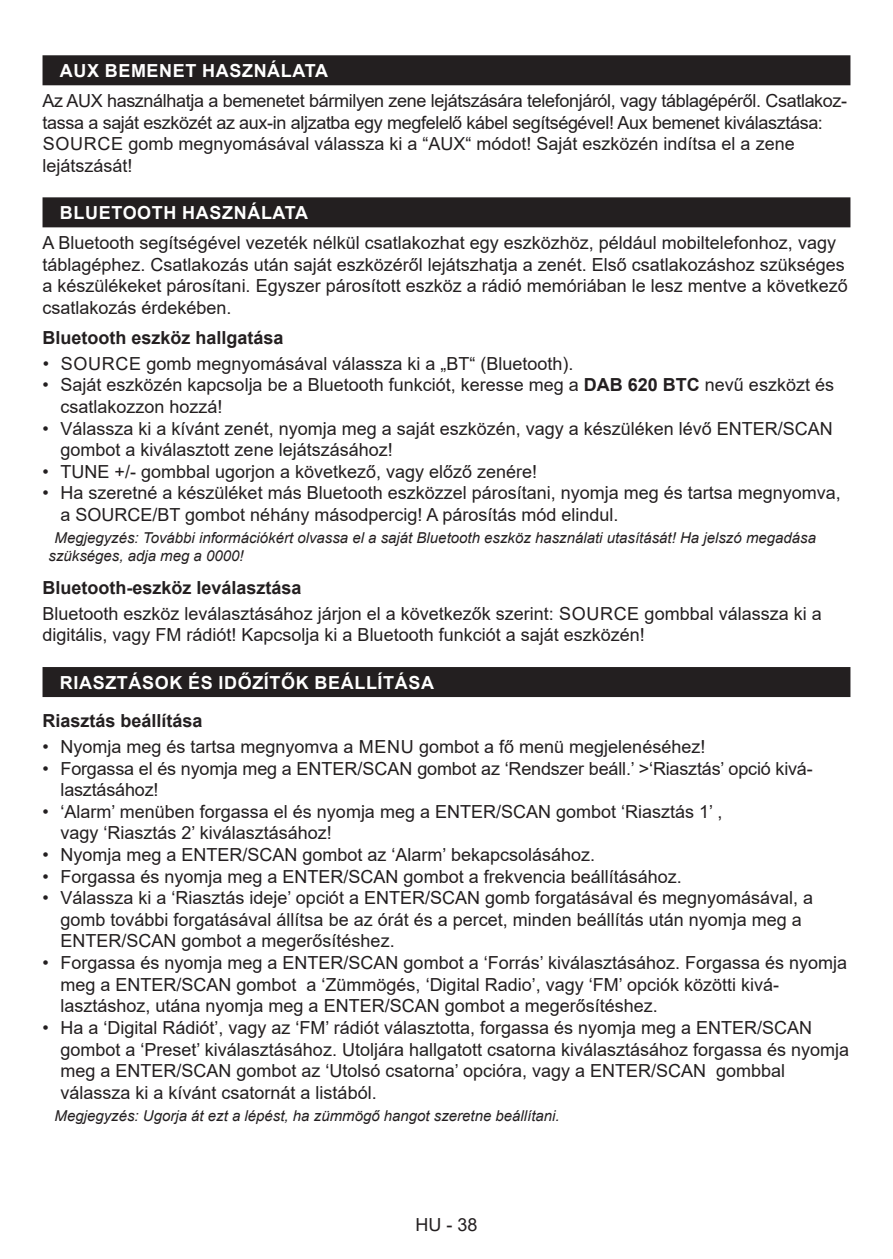
<style>
.page{position:relative;width:893px;height:1259px;background:#fff}
.page>*{position:absolute;margin:0;border:0;box-sizing:border-box;transform-origin:0 0}
.t1{font:18px/21.6px "Arial";color:#231f20}
.t2{font:18px/21.6px "Arial";letter-spacing:-.02em;color:#231f20}
.t3{font:700 18px "Arial";color:#231f20}
.t4{font:700 18px "Arial";letter-spacing:.035em;color:#fff}
.t5{font:italic 15px/18px "Arial";color:#231f20}
.s1{font-weight:700}
</style>
<div class="page">
<div style="left:43px;top:55px;width:807px;height:30px;background:#231f20"></div>
<div style="left:43px;top:197px;width:807px;height:30px;background:#231f20"></div>
<div style="left:43px;top:667px;width:807px;height:30px;background:#231f20"></div>
<p class="t4" style="left:60px;top:58px;width:270px">AUX BEMENET HASZNÁLATA</p>
<p class="t2" style="left:43px;top:90px;width:806px">Az AUX használhatja a bemenetet bármilyen zene lejátszására telefonjáról, vagy táblagépéről. Csatlakoz&shy;tassa a saját eszközét az aux-in aljzatba egy megfelelő kábel segítségével! Aux bemenet kiválasztása:<br>SOURCE gomb megnyomásával válassza ki a “AUX“ módot! Saját eszközén indítsa el a zene lejátszását!</p>
<p class="t4" style="left:60px;top:200px;width:250px">BLUETOOTH HASZNÁLATA</p>
<p class="t1" style="left:43px;top:232px;width:807px">A Bluetooth segítségével vezeték nélkül csatlakozhat egy eszközhöz, például mobiltelefonhoz, vagy táblagéphez. Csatlakozás után saját eszközéről lejátszhatja a zenét. Első csatlakozáshoz szükséges a készülékeket párosítani. Egyszer párosított eszköz a rádió memóriában le lesz mentve a következő csatlakozás érdekében.</p>
<p class="t3" style="left:43px;top:325px;width:243px">Bluetooth eszköz hallgatása</p>
<p class="t1" style="left:43px;top:352px;width:532px">• SOURCE gomb megnyomásával válassza ki a „BT“ (Bluetooth).</p>
<p class="t1" style="left:61px;top:374px;width:775px;text-indent:-18px">• Saját eszközén kapcsolja be a Bluetooth funkciót, keresse meg a <span class="s1">DAB 620 BTC</span> nevű eszközt és csatlakozzon hozzá!</p>
<p class="t1" style="left:61px;top:417px;width:774px;text-indent:-18px">• Válassza ki a kívánt zenét, nyomja meg a saját eszközén, vagy a készüléken lévő ENTER/SCAN gombot a kiválasztott zene lejátszásához!</p>
<p class="t1" style="left:43px;top:460px;width:496px">• TUNE +/- gombbal ugorjon a következő, vagy előző zenére!</p>
<p class="t1" style="left:61px;top:482px;width:782px;text-indent:-18px">• Ha szeretné a készüléket más Bluetooth eszközzel párosítani, nyomja meg és tartsa megnyomva, a SOURCE/BT gombot néhány másodpercig! A párosítás mód elindul.</p>
<p class="t5" style="left:49px;top:529px;width:769px;text-indent:6px">Megjegyzés: További információkért olvassa el a saját Bluetooth eszköz használati utasítását! Ha jelszó megadása szükséges, adja meg a 0000!</p>
<p class="t3" style="left:43px;top:575px;width:261px">Bluetooth-eszköz leválasztása</p>
<p class="t1" style="left:43px;top:602px;width:781px">Bluetooth eszköz leválasztásához járjon el a következők szerint: SOURCE gombbal válassza ki a digitális, vagy FM rádiót! Kapcsolja ki a Bluetooth funkciót a saját eszközén!</p>
<p class="t4" style="left:60px;top:669px;width:376px">RIASZTÁSOK ÉS IDŐZÍTŐK BEÁLLÍTÁSA</p>
<p class="t3" style="left:43px;top:708px;width:162px">Riasztás beállítása</p>
<p class="t1" style="left:43px;top:736px;width:664px">• Nyomja meg és tartsa megnyomva a MENU gombot a fő menü megjelenéséhez!</p>
<p class="t1" style="left:61px;top:757px;width:754px;text-indent:-18px">• Forgassa el és nyomja meg a ENTER/SCAN gombot az ‘Rendszer beáll.’ &gt;‘Riasztás’ opció kivá&shy;lasztásához!</p>
<p class="t1" style="left:61px;top:800px;width:663px;text-indent:-18px">• ‘Alarm’ menüben forgassa el és nyomja meg a ENTER/SCAN gombot ‘Riasztás 1’ , vagy ‘Riasztás 2’ kiválasztásához!</p>
<p class="t1" style="left:43px;top:844px;width:554px">• Nyomja meg a ENTER/SCAN gombot az ‘Alarm’ bekapcsolásához.</p>
<p class="t1" style="left:43px;top:865px;width:641px">• Forgassa és nyomja meg a ENTER/SCAN gombot a frekvencia beállításához.</p>
<p class="t1" style="left:61px;top:887px;width:754px;text-indent:-18px">• Válassza ki a ‘Riasztás ideje’ opciót a ENTER/SCAN gomb forgatásával és megnyomásával, a gomb további forgatásával állítsa be az órát és a percet, minden beállítás után nyomja meg a<br>ENTER/SCAN gombot a megerősítéshez.</p>
<p class="t1" style="left:61px;top:952px;width:788px;text-indent:-18px">• Forgassa és nyomja meg a ENTER/SCAN gombot a ‘Forrás’ kiválasztásához. Forgassa és nyomja meg a ENTER/SCAN gombot a ‘Zümmögés, ‘Digital Radio’, vagy ‘FM’ opciók közötti kivá&shy;lasztáshoz, utána nyomja meg a ENTER/SCAN gombot a megerősítéshez.</p>
<p class="t1" style="left:61px;top:1016px;width:790px;text-indent:-18px">• Ha a ‘Digital Rádiót’, vagy az ‘FM’ rádiót választotta, forgassa és nyomja meg a ENTER/SCAN gombot a ‘Preset’ kiválasztásához. Utoljára hallgatott csatorna kiválasztásához forgassa és nyomja meg a ENTER/SCAN gombot az ‘Utolsó csatorna’ opcióra, vagy a ENTER/SCAN gombbal válassza ki a kívánt csatornát a listából.</p>
<p class="t5" style="left:55px;top:1107px;width:507px">Megjegyzés: Ugorja át ezt a lépést, ha zümmögő hangot szeretne beállítani.</p>
<p class="t1" style="left:415px;top:1214px;width:64px">HU - 38</p>
</div>
